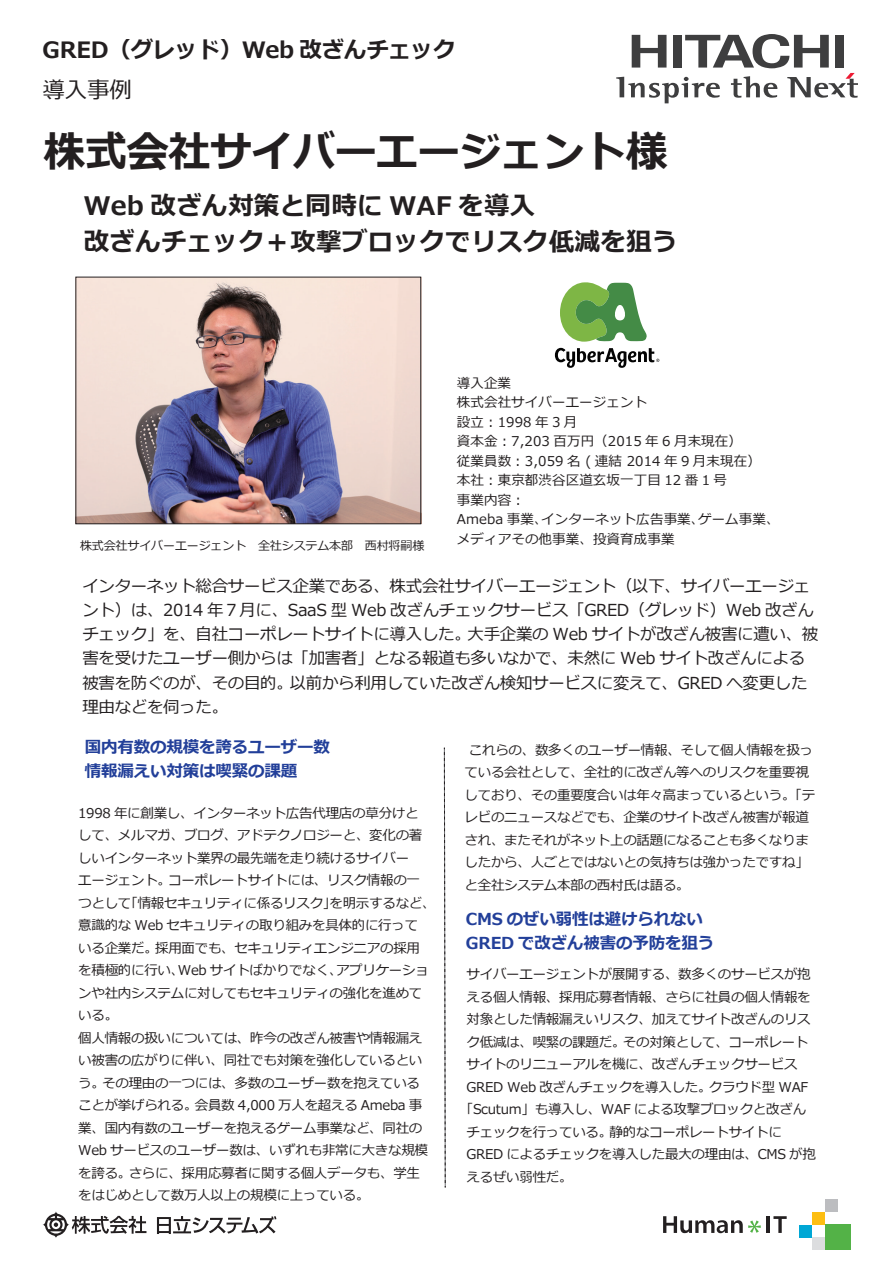
<style>
.page{position:relative;width:893px;height:1263px;background:#fff}
.page>*{position:absolute;margin:0;border:0;box-sizing:border-box;transform-origin:0 0}
.t1{font:700 42px "Meiryo";letter-spacing:-.01em;color:#231f20}
.t2{font:700 25.5px/36px "Meiryo";letter-spacing:.015em;color:#231f20}
.t3{font:700 22.5px "Meiryo";letter-spacing:-.01em;color:#231f20}
.t4{font:22.5px "Meiryo";color:#231f20}
.t5{font:16.5px/24px "Meiryo";letter-spacing:-.02em;color:#231f20}
.t6{font:700 16.5px/24px "Meiryo";letter-spacing:-.01em;color:#223f99}
.t7{font:13.5px/22.5px "Meiryo";letter-spacing:-.02em;color:#231f20}
.t8{font:13.5px/19.5px "Meiryo";letter-spacing:.01em;color:#231f20}
.t9{font:12px "Meiryo";letter-spacing:-.01em;color:#231f20}
</style>
<div class="page">
<svg style="left:616px;top:34px;width:242px;height:69px"></svg>
<svg style="left:43px;top:1211px;width:103px;height:27px"></svg>
<svg style="left:157px;top:1216px;width:119px;height:18px"></svg>
<div style="left:825px;top:1225px;width:25px;height:25px;background:#53b247"></div>
<div style="left:812px;top:1237px;width:13px;height:13px;background:#dcdddf"></div>
<div style="left:799px;top:1225px;width:13px;height:12px;background:#00a7d5"></div>
<div style="left:812px;top:1212px;width:13px;height:13px;background:#fdbe12"></div>
<div style="left:825px;top:1199px;width:13px;height:13px;background:#bcbdc0"></div>
<hr style="left:767px;top:1216px;width:3px;height:17px;background:#231f20">
<svg style="left:773px;top:1216px;width:14px;height:17px"></svg>
<svg style="left:663px;top:1216px;width:98px;height:17px"></svg>
<svg style="left:444px;top:748px;width:2px;height:439px"></svg>
<svg style="left:560px;top:282px;width:87px;height:60px"></svg>
<svg style="left:555px;top:348px;width:104px;height:20px"></svg>
<img style="left:75px;top:278px;width:347px;height:245px">
<div style="left:76px;top:277px;width:345px;height:247px;border:1px solid #231f20"></div>
<h3 class="t3" style="left:43px;top:34px;width:415px">GRED（グレッド）Web 改ざんチェック</h3>
<h3 class="t4" style="left:43px;top:74px;width:91px">導入事例</h3>
<h1 class="t1" style="left:44px;top:122px;width:626px">株式会社サイバーエージェント様</h1>
<h2 class="t2" style="left:84px;top:189px;width:595px">Web 改ざん対策と同時に WAF を導入<br>改ざんチェック＋攻撃ブロックでリスク低減を狙う</h2>
<p class="t9" style="left:80px;top:537px;width:346px">株式会社サイバーエージェント　全社システム本部　西村将嗣様</p>
<p class="t8" style="left:457px;top:374px;width:324px">導入企業<br>株式会社サイバーエージェント<br>設立︓1998 年 3 月<br>資本金︓7,203 百万円（2015 年 6 月末現在）<br>従業員数︓3,059 名 ( 連結 2014 年 9 月末現在）<br>本社︓東京都渋谷区道玄坂一丁目 12 番 1 号<br>事業内容︓<br>Ameba 事業、インターネット広告事業、ゲーム事業、メディアその他事業、投資育成事業</p>
<p class="t5" style="left:82px;top:575px;width:738px">インターネット総合サービス企業である、株式会社サイバーエージェント（以下、サイバーエージェント）は、2014 年７月に、SaaS 型 Web 改ざんチェックサービス「GRED（グレッド）Web 改ざんチェック」を、自社コーポレートサイトに導入した。大手企業の Web サイトが改ざん被害に遭い、被害を受けたユーザー側からは「加害者」となる報道も多いなかで、未然に Web サイト改ざんによる被害を防ぐのが、その目的。以前から利用していた改ざん検知サービスに変えて、GRED へ変更した理由などを伺った。</p>
<p class="t6" style="left:85px;top:736px;width:247px">国内有数の規模を誇るユーザー数情報漏えい対策は喫緊の課題</p>
<p class="t7" style="left:78px;top:802px;width:359px">1998 年に創業し、インターネット広告代理店の草分けと<br>して、メルマガ、ブログ、アドテクノロジーと、変化の著しいインターネット業界の最先端を走り続けるサイバー<br>エージェント。コーポレートサイトには、リスク情報の一つとして「情報セキュリティに係るリスク」を明示するなど、意識的な Web セキュリティの取り組みを具体的に行って<br>いる企業だ。採用面でも、セキュリティエンジニアの採用を積極的に行い、Web サイトばかりでなく、アプリケーションや社内システムに対してもセキュリティの強化を進めている。<br>個人情報の扱いについては、昨今の改ざん被害や情報漏えい被害の広がりに伴い、同社でも対策を強化しているという。その理由の一つには、多数のユーザー数を抱えていることが挙げられる。会員数 4,000 万人を超える Ameba 事業、国内有数のユーザーを抱えるゲーム事業など、同社の<br>Web サービスのユーザー数は、いずれも非常に大きな規模を誇る。さらに、採用応募者に関する個人データも、学生をはじめとして数万人以上の規模に上っている。</p>
<p class="t7" style="left:465px;top:739px;width:352px;text-indent:4px">これらの、数多くのユーザー情報、そして個人情報を扱っている会社として、全社的に改ざん等へのリスクを重要視しており、その重要度合いは年々高まっているという。「テレビのニュースなどでも、企業のサイト改ざん被害が報道され、またそれがネット上の話題になることも多くなりましたから、人ごとではないとの気持ちは強かったですね」と全社システム本部の西村氏は語る。</p>
<p class="t6" style="left:466px;top:908px;width:250px">CMS のぜい弱性は避けられない<br>GRED で改ざん被害の予防を狙う</p>
<p class="t7" style="left:467px;top:964px;width:346px">サイバーエージェントが展開する、数多くのサービスが抱</p>
<p class="t7" style="left:467px;top:986px;width:346px">える個人情報、採用応募者情報、さらに社員の個人情報を</p>
<p class="t7" style="left:467px;top:1009px;width:346px">対象とした情報漏えいリスク、加えてサイト改ざんのリス</p>
<p class="t7" style="left:467px;top:1031px;width:343px">ク低減は、喫緊の課題だ。その対策として、コーポレート</p>
<p class="t7" style="left:467px;top:1054px;width:333px">サイトのリニューアルを機に、改ざんチェックサービス</p>
<p class="t7" style="left:467px;top:1076px;width:343px">GRED Web 改ざんチェックを導入した。クラウド型 WAF</p>
<p class="t7" style="left:460px;top:1099px;width:348px">「Scutum」も導入し、WAF による攻撃ブロックと改ざん</p>
<p class="t7" style="left:467px;top:1121px;width:317px">チェックを行っている。静的なコーポレートサイトに</p>
<p class="t7" style="left:467px;top:1144px;width:351px">GRED によるチェックを導入した最大の理由は、CMS が抱</p>
<p class="t7" style="left:467px;top:1166px;width:108px">えるぜい弱性だ。</p>
</div>
